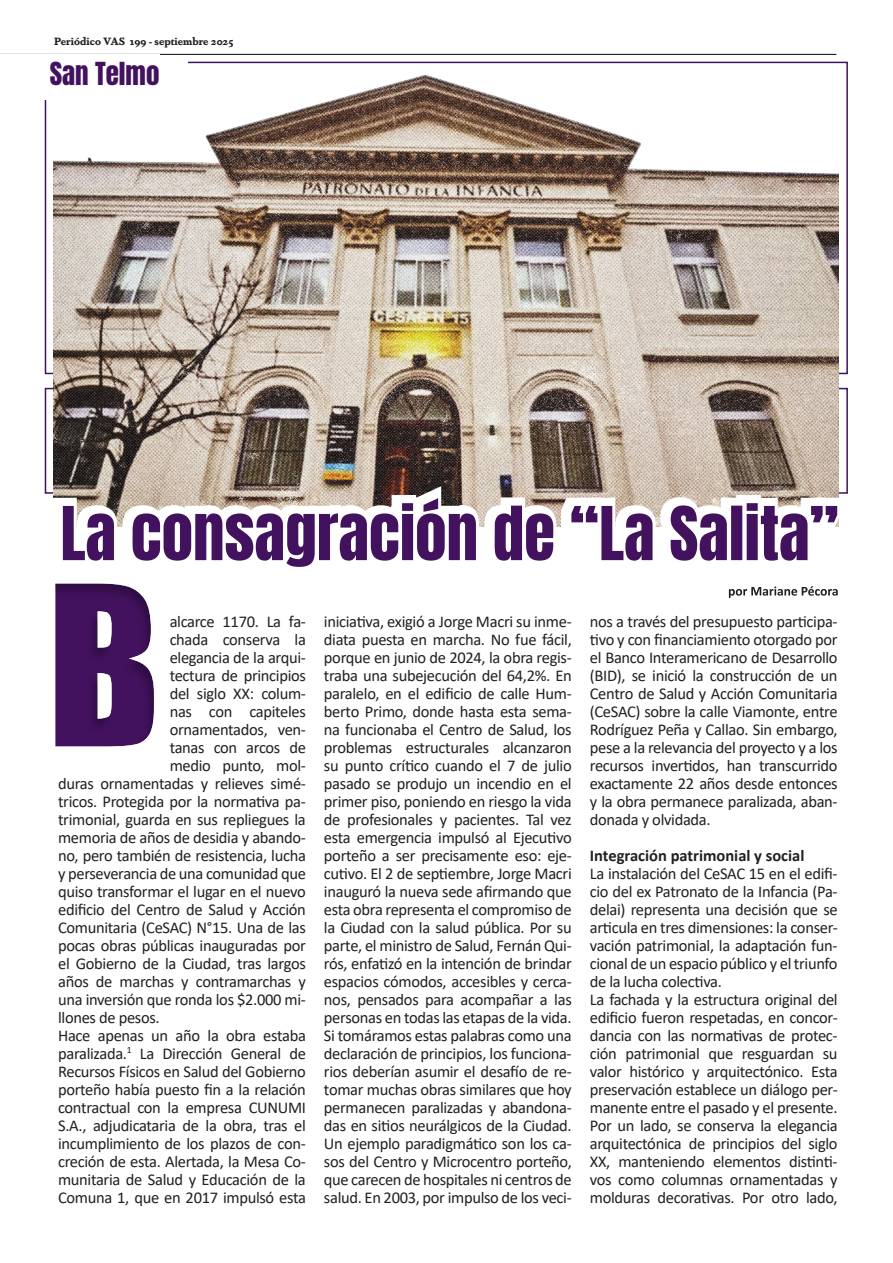
<style>
.page{position:relative;width:893px;height:1263px;background:#fff}
.page>*{position:absolute;margin:0;border:0;box-sizing:border-box;transform-origin:0 0}
.t1{font:206.25px "Impact";color:#43125f}
.t2{font:27px "Anton";color:#43125f}
.t3{font:16.5px/18px "Calibri";letter-spacing:-.02em;color:#231f20;text-align:justify}
.t4{font:700 16.5px "Calibri";color:#231f20}
.t5{font:700 10.5px "Dapifer";color:#231f20}
</style>
<div class="page">
<hr style="left:0;top:54px;width:836px;height:1px;background:#09080b">
<img style="left:54px;top:62px;width:784px;height:389px">
<div style="left:102px;top:60px;width:86px;height:43px;background:#fff"></div>
<div style="left:0;top:54px;width:159px;height:45px;background:#fff"></div>
<svg style="left:46px;top:451px;width:801px;height:197px"></svg>
<svg style="left:63px;top:498px;width:774px;height:69px"></svg>
<svg style="left:729px;top:586px;width:109px;height:12px"></svg>
<p class="t5" style="left:54px;top:34px;width:181px">Periódico VAS 199 - septiembre 2025</p>
<h2 class="t2" style="left:50px;top:60px;width:111px">San Telmo</h2>
<h1 class="t1" style="left:47px;top:506px;width:115px">B</h1>
<p class="t3" style="left:170px;top:612px;width:138px">alcarce 1170. La fa-</p>
<p class="t3" style="left:170px;top:630px;width:138px">chada conserva la</p>
<p class="t3" style="left:170px;top:648px;width:138px">elegancia de la arqui-</p>
<p class="t3" style="left:170px;top:666px;width:138px">tectura de principios</p>
<p class="t3" style="left:170px;top:684px;width:138px">del siglo XX: colum-</p>
<p class="t3" style="left:170px;top:702px;width:138px">nas con capiteles</p>
<p class="t3" style="left:170px;top:720px;width:138px">ornamentados, ven-</p>
<p class="t3" style="left:170px;top:738px;width:138px">tanas con arcos de</p>
<p class="t3" style="left:170px;top:756px;width:138px">medio punto, mol-</p>
<p class="t3" style="left:58px;top:774px;width:249px">duras ornamentadas y relieves simé-</p>
<p class="t3" style="left:58px;top:792px;width:249px">tricos. Protegida por la normativa pa-</p>
<p class="t3" style="left:58px;top:810px;width:249px">trimonial, guarda en sus repliegues la</p>
<p class="t3" style="left:58px;top:828px;width:249px">memoria de años de desidia y abando-</p>
<p class="t3" style="left:58px;top:846px;width:249px">no, pero también de resistencia, lucha</p>
<p class="t3" style="left:58px;top:864px;width:249px">y perseverancia de una comunidad que</p>
<p class="t3" style="left:58px;top:882px;width:249px">quiso transformar el lugar en el nuevo</p>
<p class="t3" style="left:58px;top:900px;width:249px">edificio del Centro de Salud y Acción</p>
<p class="t3" style="left:58px;top:918px;width:249px">Comunitaria (CeSAC) N°15. Una de las</p>
<p class="t3" style="left:58px;top:936px;width:249px">pocas obras públicas inauguradas por</p>
<p class="t3" style="left:58px;top:954px;width:249px">el Gobierno de la Ciudad, tras largos</p>
<p class="t3" style="left:58px;top:972px;width:249px">años de marchas y contramarchas y</p>
<p class="t3" style="left:58px;top:990px;width:249px">una inversión que ronda los $2.000 mi-</p>
<p class="t3" style="left:58px;top:1008px;width:103px">llones de pesos.</p>
<p class="t3" style="left:58px;top:1026px;width:249px">Hace apenas un año la obra estaba</p>
<p class="t3" style="left:58px;top:1044px;width:249px">paralizada.<sup>1</sup> La Dirección General de</p>
<p class="t3" style="left:58px;top:1062px;width:249px">Recursos Físicos en Salud del Gobierno</p>
<p class="t3" style="left:58px;top:1080px;width:249px">porteño había puesto fin a la relación</p>
<p class="t3" style="left:58px;top:1098px;width:249px">contractual con la empresa CUNUMI</p>
<p class="t3" style="left:58px;top:1116px;width:249px">S.A., adjudicataria de la obra, tras el</p>
<p class="t3" style="left:58px;top:1134px;width:249px">incumplimiento de los plazos de con-</p>
<p class="t3" style="left:58px;top:1152px;width:249px">creción de esta. Alertada, la Mesa Co-</p>
<p class="t3" style="left:58px;top:1170px;width:249px">munitaria de Salud y Educación de la</p>
<p class="t3" style="left:58px;top:1188px;width:249px">Comuna 1, que en 2017 impulsó esta</p>
<p class="t3" style="left:324px;top:612px;width:249px">iniciativa, exigió a Jorge Macri su inme&shy;diata puesta en marcha. No fue fácil, porque en junio de 2024, la obra regis&shy;traba una subejecución del 64,2%. En paralelo, en el edificio de calle Hum&shy;berto Primo, donde hasta esta sema&shy;na funcionaba el Centro de Salud, los problemas estructurales alcanzaron su punto crítico cuando el 7 de julio pasado se produjo un incendio en el primer piso, poniendo en riesgo la vida de profesionales y pacientes. Tal vez esta emergencia impulsó al Ejecutivo porteño a ser precisamente eso: eje&shy;cutivo. El 2 de septiembre, Jorge Macri inauguró la nueva sede afirmando que esta obra representa el compromiso de la Ciudad con la salud pública. Por su parte, el ministro de Salud, Fernán Qui&shy;rós, enfatizó en la intención de brindar espacios cómodos, accesibles y cerca&shy;nos, pensados para acompañar a las personas en todas las etapas de la vida.<br>Si tomáramos estas palabras como una declaración de principios, los funciona&shy;rios deberían asumir el desafío de re&shy;tomar muchas obras similares que hoy permanecen paralizadas y abandona&shy;das en sitios neurálgicos de la Ciudad.<br>Un ejemplo paradigmático son los ca&shy;sos del Centro y Microcentro porteño, que carecen de hospitales ni centros de salud. En 2003, por impulso de los veci-</p>
<p class="t3" style="left:590px;top:612px;width:249px">nos a través del presupuesto participa&shy;tivo y con financiamiento otorgado por el Banco Interamericano de Desarrollo (BID), se inició la construcción de un Centro de Salud y Acción Comunitaria (CeSAC) sobre la calle Viamonte, entre Rodríguez Peña y Callao. Sin embargo, pese a la relevancia del proyecto y a los recursos invertidos, han transcurrido exactamente 22 años desde entonces y la obra permanece paralizada, aban&shy;donada y olvidada.</p>
<p class="t4" style="left:590px;top:844px;width:216px">Integración patrimonial y social</p>
<p class="t3" style="left:590px;top:864px;width:249px;text-align:left">La instalación del CeSAC 15 en el edifi&shy;cio del ex Patronato de la Infancia (Pa&shy;delai) representa una decisión que se articula en tres dimensiones: la conser&shy;vación patrimonial, la adaptación fun&shy;cional de un espacio público y el triunfo de la lucha colectiva.<br>La fachada y la estructura original del edificio fueron respetadas, en concor&shy;dancia con las normativas de protec&shy;ción patrimonial que resguardan su valor histórico y arquitectónico. Esta preservación establece un diálogo per&shy;manente entre el pasado y el presente.<br>Por un lado, se conserva la elegancia arquitectónica de principios del siglo XX, manteniendo elementos distinti&shy;vos como columnas ornamentadas y molduras decorativas. Por otro lado,</p>
</div>
